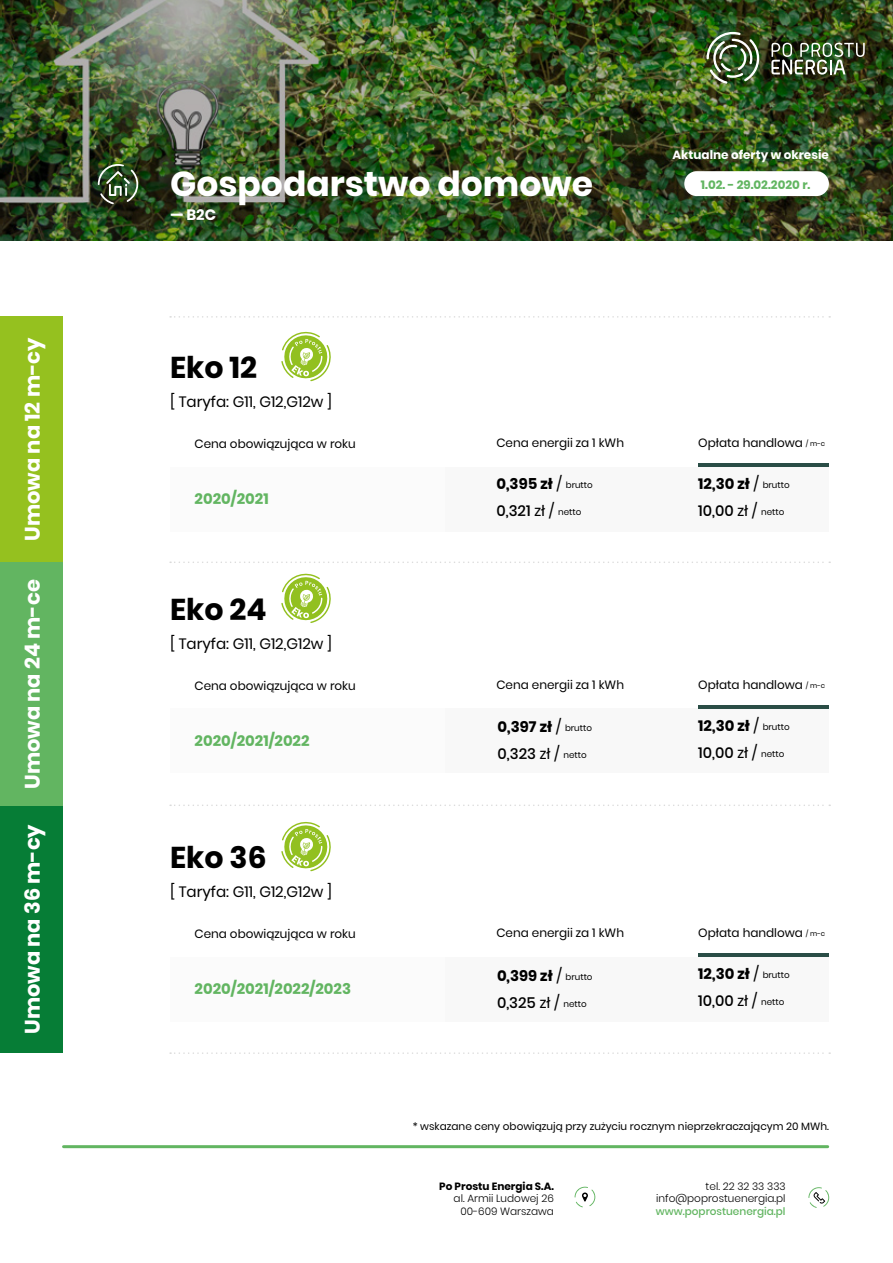
<style>
.page{position:relative;width:893px;height:1263px;background:#fff}
.page>*{position:absolute;margin:0;border:0;box-sizing:border-box;transform-origin:0 0}
.t1{font:700 34.5px "Poppins";color:#fff}
.t2{font:700 30px "Poppins";color:#000}
.t3{font:700 21px "Poppins";color:#fff}
.t4{font:15px "Poppins";color:#000}
.t5{font:700 15px "Poppins";color:#62b561}
.t6{font:700 15px "Poppins";color:#fff}
.t7{font:12px "Poppins";color:#000}
.t8{font:700 12px "Poppins";color:#fff}
.t9{font:700 12px "Poppins";color:#62b561}
.t10{font:300 10.5px/12.6px "Poppins";color:#000;text-align:right}
.t11{font:10.5px "Poppins";color:#000}
.t12{font:500 10.5px "Poppins";color:#62b561}
.t13{font:700 10.5px "Poppins";color:#000}
.t14{font:8.7px/27px "Poppins";color:#000}
.s1{font-size:7.05px}
.s2{font-weight:700;font-size:15px}
.s3{font-size:15px}
.s4{font-weight:500;font-size:15px}
</style>
<div class="page">
<hr style="left:64px;top:1145px;width:764px;height:3px;background:#62b561">
<svg style="left:808px;top:1187px;width:21px;height:21px"></svg>
<svg style="left:575px;top:1187px;width:20px;height:20px"></svg>
<img style="left:0;top:0;width:893px;height:240px">
<svg style="left:98px;top:164px;width:40px;height:40px;background:#4e6444"></svg>
<svg style="left:170px;top:804px;width:660px;height:2px"></svg>
<svg style="left:170px;top:316px;width:660px;height:2px"></svg>
<svg style="left:170px;top:561px;width:660px;height:2px"></svg>
<svg style="left:170px;top:1052px;width:660px;height:2px"></svg>
<img style="left:771px;top:43px;width:94px;height:32px">
<img style="left:706px;top:32px;width:53px;height:52px">
<div style="left:684px;top:171px;width:145px;height:25px;background:#fff;border-radius:12px"></div>
<svg style="left:281px;top:331px;width:50px;height:50px"></svg>
<svg style="left:281px;top:573px;width:50px;height:50px"></svg>
<svg style="left:281px;top:821px;width:50px;height:50px"></svg>
<div style="left:376px;top:467px;width:453px;height:64px;background:#f8f8f8"></div>
<div style="left:376px;top:709px;width:453px;height:64px;background:#f8f8f8"></div>
<div style="left:376px;top:957px;width:453px;height:64px;background:#f8f8f8"></div>
<div style="left:170px;top:467px;width:274px;height:64px;background:#fbfbfb"></div>
<div style="left:170px;top:709px;width:274px;height:64px;background:#fbfbfb"></div>
<div style="left:170px;top:957px;width:274px;height:64px;background:#fbfbfb"></div>
<hr style="left:698px;top:464px;width:131px;height:3px;background:#2a4d46">
<hr style="left:698px;top:706px;width:131px;height:3px;background:#2a4d46">
<hr style="left:698px;top:954px;width:131px;height:3px;background:#2a4d46">
<div style="left:0;top:316px;width:62px;height:246px;background:#95c11f"></div>
<div style="left:0;top:562px;width:62px;height:244px;background:#62b561"></div>
<div style="left:0;top:806px;width:62px;height:246px;background:#067d36"></div>
<h3 class="t3" style="left:20px;top:541px;width:205px;rotate:-90deg">Umowa na 12 m-cy</h3>
<h3 class="t3" style="left:20px;top:789px;width:211px;rotate:-90deg">Umowa na 24 m-ce</h3>
<h3 class="t3" style="left:20px;top:1034px;width:211px;rotate:-90deg">Umowa na 36 m-cy</h3>
<h1 class="t1" style="left:170px;top:164px;width:424px">Gospodarstwo domowe</h1>
<p class="t6" style="left:170px;top:206px;width:48px">— B2C</p>
<p class="t8" style="left:672px;top:148px;width:158px">Aktualne oferty w okresie</p>
<p class="t9" style="left:701px;top:178px;width:111px">1.02. - 29.02.2020 r.</p>
<h2 class="t2" style="left:170px;top:350px;width:89px">Eko 12</h2>
<p class="t4" style="left:170px;top:393px;width:164px">[ Taryfa: G11, G12,G12w ]</p>
<p class="t7" style="left:195px;top:437px;width:163px">Cena obowiązująca w roku</p>
<p class="t5" style="left:195px;top:490px;width:76px">2020/2021</p>
<h2 class="t2" style="left:170px;top:592px;width:98px">Eko 24</h2>
<p class="t4" style="left:170px;top:635px;width:164px">[ Taryfa: G11, G12,G12w ]</p>
<p class="t7" style="left:195px;top:679px;width:163px">Cena obowiązująca w roku</p>
<p class="t5" style="left:195px;top:732px;width:117px">2020/2021/2022</p>
<h2 class="t2" style="left:170px;top:840px;width:98px">Eko 36</h2>
<p class="t4" style="left:170px;top:883px;width:164px">[ Taryfa: G11, G12,G12w ]</p>
<p class="t7" style="left:195px;top:927px;width:163px">Cena obowiązująca w roku</p>
<p class="t5" style="left:195px;top:980px;width:158px">2020/2021/2022/2023</p>
<p class="t7" style="left:496px;top:436px;width:129px">Cena energii za 1 kWh</p>
<p class="t7" style="left:698px;top:436px;width:129px">Opłata handlowa <span class="s1">/ m-c</span></p>
<p class="t14" style="left:496px;top:473px;width:98px"><span class="s2">0,395 zł</span> <span class="s3">/</span> brutto<br><span class="s4">0,321</span> <span class="s3">zł /</span> netto</p>
<p class="t14" style="left:698px;top:473px;width:93px"><span class="s2">12,30 zł</span> <span class="s3">/</span> brutto<br><span class="s4">10,00</span> <span class="s3">zł /</span> netto</p>
<p class="t7" style="left:496px;top:677px;width:129px">Cena energii za 1 kWh</p>
<p class="t7" style="left:698px;top:677px;width:129px">Opłata handlowa <span class="s1">/ m-c</span></p>
<p class="t14" style="left:498px;top:716px;width:96px"><span class="s2">0,397 zł</span> <span class="s3">/</span> brutto<br><span class="s4">0,323</span> <span class="s3">zł /</span> netto</p>
<p class="t14" style="left:698px;top:714px;width:93px"><span class="s2">12,30 zł</span> <span class="s3">/</span> brutto<br><span class="s4">10,00</span> <span class="s3">zł /</span> netto</p>
<p class="t7" style="left:496px;top:926px;width:129px">Cena energii za 1 kWh</p>
<p class="t7" style="left:698px;top:926px;width:129px">Opłata handlowa <span class="s1">/ m-c</span></p>
<p class="t14" style="left:497px;top:965px;width:97px"><span class="s2">0,399 zł</span> <span class="s3">/</span> brutto<br><span class="s4">0,325</span> <span class="s3">zł /</span> netto</p>
<p class="t14" style="left:698px;top:963px;width:93px"><span class="s2">12,30 zł</span> <span class="s3">/</span> brutto<br><span class="s4">10,00</span> <span class="s3">zł /</span> netto</p>
<p class="t11" style="left:413px;top:1120px;width:418px">* wskazane ceny obowiązują przy zużyciu rocznym nieprzekraczającym 20 MWh.</p>
<p class="t13" style="left:439px;top:1180px;width:116px">Po Prostu Energia S.A.</p>
<p class="t10" style="left:454px;top:1192px;width:102px">al. Armii Ludowej 26<br>00-609 Warszawa</p>
<p class="t10" style="left:656px;top:1180px;width:131px">tel. 22 32 33 333 info@poprostuenergia.pl</p>
<p class="t12" style="left:656px;top:1205px;width:131px">www.poprostuenergia.pl</p>
</div>
